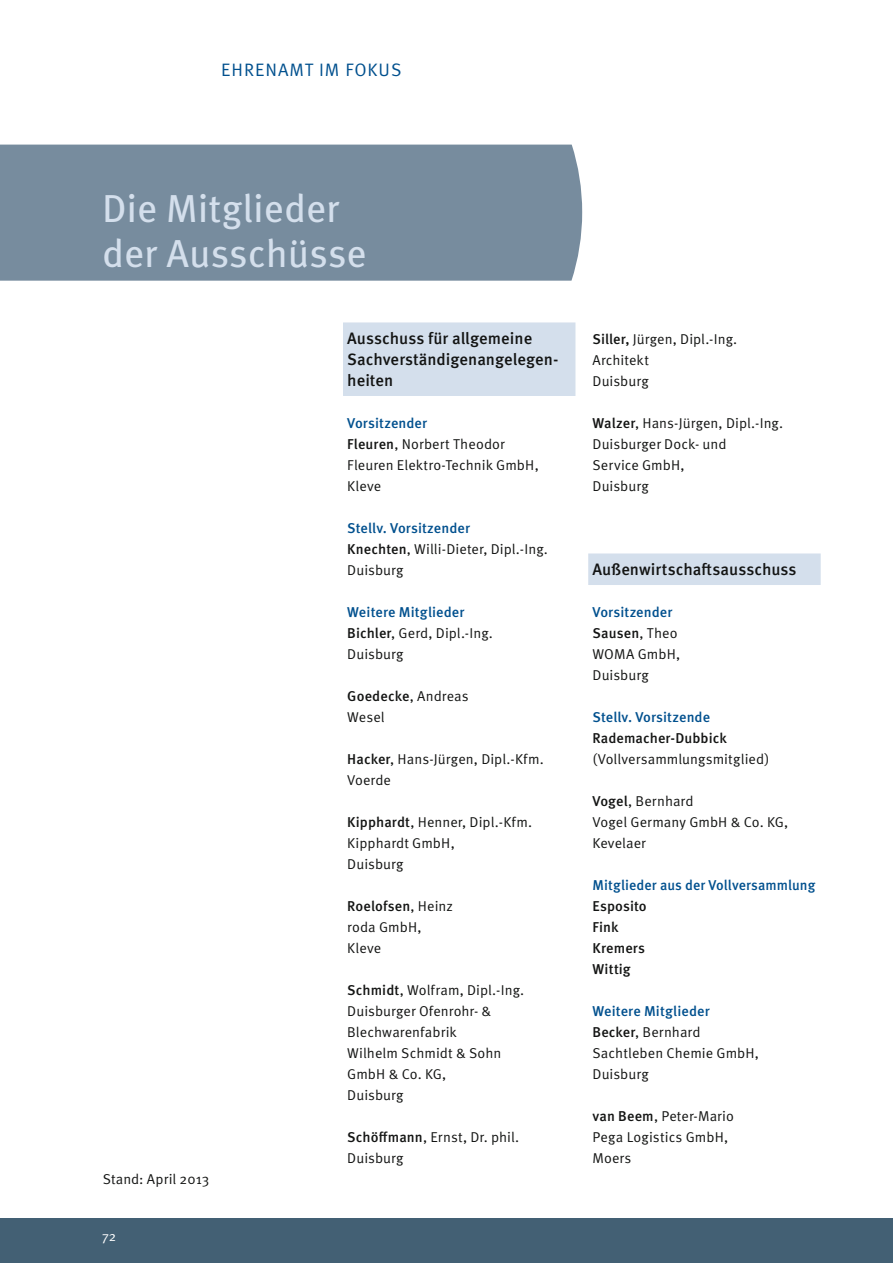
<style>
.page{position:relative;width:893px;height:1263px;background:#fff}
.page>*{position:absolute;margin:0;border:0;box-sizing:border-box;transform-origin:0 0}
.t1{font:39px/45px "Meta OT";color:#d4dfec}
.t2{font:18px "Meta OT Norm";letter-spacing:.055em;color:#00508e}
.t3{font:500 16.5px/21px "Meta OT";color:#131413}
.t4{font:14.25px/21px "Meta OT Norm";letter-spacing:.005em;color:#131413}
.t5{font:500 14.25px/21px "Meta OT";letter-spacing:.005em;color:#00508e}
.t6{font:500 14.25px/21px "Meta OT";letter-spacing:.005em;color:#131413}
.t7{font:13.5px "Meta OT Norm";color:#fff}
.s1{font-family:"Meta OT";font-weight:500}
.s2{font-family:"Meta OT Norm";font-weight:400}
.s3{color:#131413}
.s4{font-family:"Meta OT Norm";font-weight:400;color:#131413}
</style>
<div class="page">
<div style="left:0;top:1218px;width:893px;height:45px;background:#436074"></div>
<div style="left:0;top:145px;width:582px;height:136px;background:#778c9e"></div>
<div style="left:343px;top:322px;width:232px;height:74px;background:#d4dfec"></div>
<div style="left:588px;top:553px;width:233px;height:32px;background:#d4dfec"></div>
<p class="t2" style="left:221px;top:63px;width:182px">EHRENAMT IM FOKUS</p>
<h1 class="t1" style="left:102px;top:189px;width:266px">Die Mitglieder der Ausschüsse</h1>
<p class="t4" style="left:103px;top:1170px;width:108px">Stand: April 2013</p>
<p class="t7" style="left:102px;top:1231px;width:16px">72</p>
<p class="t3" style="left:347px;top:329px;width:213px">Ausschuss für allgemeine<br>Sachverständigenangelegen&shy;heiten</p>
<p class="t5" style="left:347px;top:414px;width:81px">Vorsitzender</p>
<p class="t4" style="left:347px;top:435px;width:193px"><span class="s1">Fleuren</span>, Norbert Theodor<br>Fleuren Elektro-Technik GmbH,<br>Kleve</p>
<p class="t5" style="left:347px;top:519px;width:124px">Stellv. Vorsitzender</p>
<p class="t4" style="left:347px;top:540px;width:202px"><span class="s1">Knechten</span>, Willi-Dieter, Dipl.-Ing.<br>Duisburg</p>
<p class="t5" style="left:347px;top:603px;width:119px">Weitere Mitglieder</p>
<p class="t4" style="left:347px;top:624px;width:147px"><span class="s1">Bichler</span>, Gerd, Dipl.-Ing.<br>Duisburg</p>
<p class="t6" style="left:347px;top:687px;width:123px">Goedecke<span class="s2">, Andreas</span></p>
<p class="t4" style="left:347px;top:708px;width:39px">Wesel</p>
<p class="t4" style="left:347px;top:750px;width:198px"><span class="s1">Hacker</span>, Hans-Jürgen, Dipl.-Kfm.<br>Voerde</p>
<p class="t4" style="left:347px;top:813px;width:186px"><span class="s1">Kipphardt</span>, Henner, Dipl.-Kfm.<br>Kipphardt GmbH,<br>Duisburg</p>
<p class="t6" style="left:347px;top:897px;width:107px">Roelofsen<span class="s2">, Heinz</span></p>
<p class="t4" style="left:347px;top:918px;width:76px">roda GmbH,<br>Kleve</p>
<p class="t4" style="left:347px;top:981px;width:178px"><span class="s1">Schmidt</span>, Wolfram, Dipl.-Ing.<br>Duisburger Ofenrohr- &amp;<br>Blech warenfabrik<br>Wilhelm Schmidt &amp; Sohn<br>GmbH &amp; Co. KG,<br>Duisburg</p>
<p class="t4" style="left:347px;top:1128px;width:173px"><span class="s1">Schöffmann</span>, Ernst, Dr. phil.<br>Duisburg</p>
<p class="t4" style="left:592px;top:330px;width:146px"><span class="s1">Siller,</span> Jürgen, Dipl.-Ing.<br>Architekt<br>Duisburg</p>
<p class="t4" style="left:592px;top:414px;width:192px"><span class="s1">Walzer</span>, Hans-Jürgen, Dipl.-Ing.<br>Duisburger Dock- und<br>Service GmbH,<br>Duisburg</p>
<p class="t3" style="left:592px;top:560px;width:206px">Außenwirtschaftsausschuss</p>
<p class="t5" style="left:592px;top:603px;width:87px">Vorsitzender<br><span class="s3">Sausen</span><span class="s4">, Theo</span></p>
<p class="t4" style="left:592px;top:645px;width:89px">WOMA GmbH,<br>Duisburg</p>
<p class="t5" style="left:592px;top:708px;width:119px">Stellv. Vorsitzende</p>
<p class="t6" style="left:592px;top:729px;width:136px">Rademacher-Dubbick</p>
<p class="t4" style="left:592px;top:750px;width:178px">(Vollversammlungsmitglied)</p>
<p class="t4" style="left:592px;top:792px;width:197px"><span class="s1">Vogel</span>, Bernhard<br>Vogel Germany GmbH &amp; Co. KG,<br>Kevelaer</p>
<p class="t5" style="left:592px;top:876px;width:224px">Mitglieder aus der Vollversammlung</p>
<p class="t6" style="left:592px;top:897px;width:56px">Esposito<br>Fink<br>Kremers<br>Wittig</p>
<p class="t5" style="left:592px;top:1002px;width:119px">Weitere Mitglieder</p>
<p class="t4" style="left:592px;top:1023px;width:168px"><span class="s1">Becker</span>, Bernhard<br>Sachtleben Chemie GmbH,<br>Duisburg</p>
<p class="t4" style="left:592px;top:1107px;width:143px"><span class="s1">van Beem</span>, Peter-Mario<br>Pega Logistics GmbH,<br>Moers</p>
</div>
